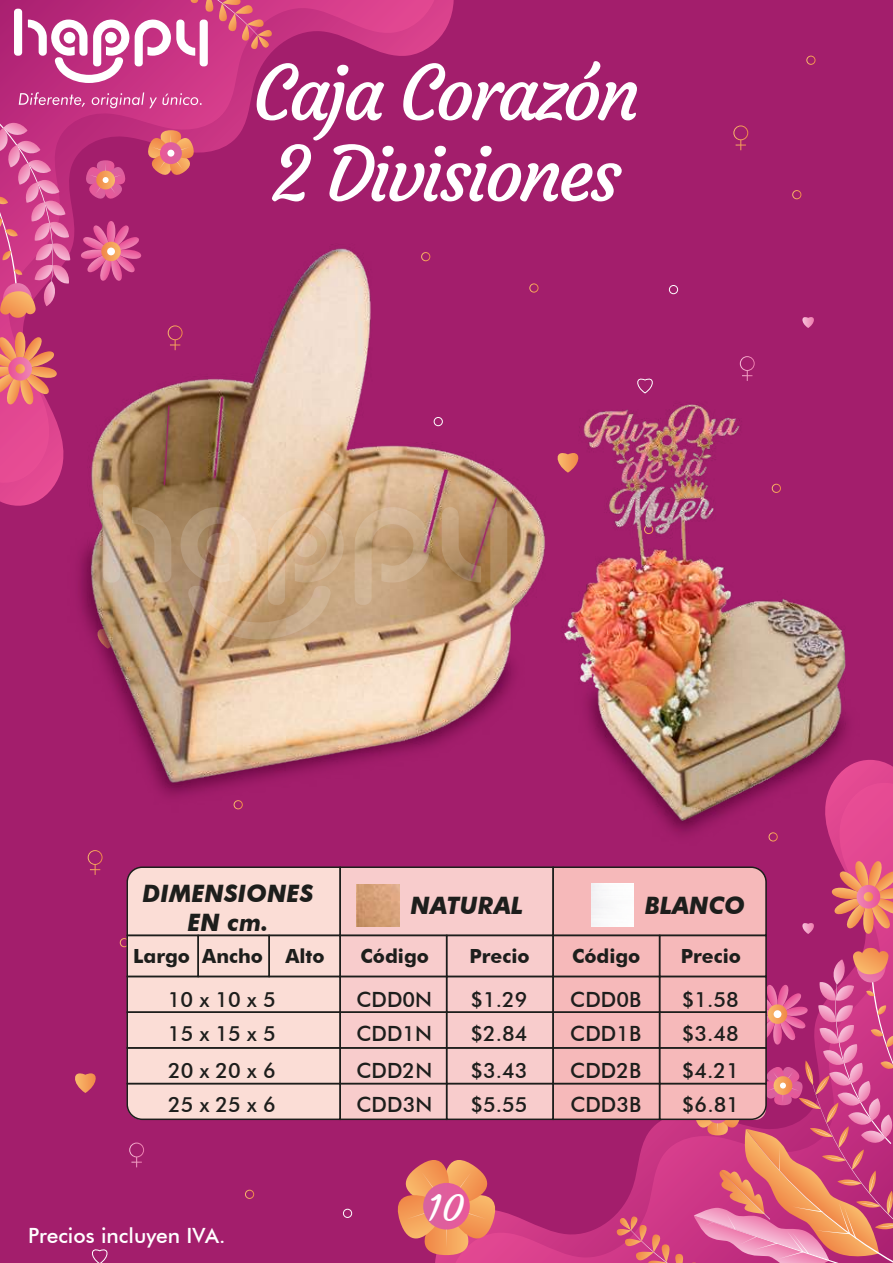
<style>
.page{position:relative;width:893px;height:1263px;background:#a31e6c}
.page>*{position:absolute;margin:0;border:0;box-sizing:border-box;transform-origin:0 0}
.t1{font:75px/81px "Courgette";letter-spacing:-.05em;color:#fff}
.t2{font:36px "Courgette";color:#fff}
.t3{font:italic 700 24px/28.8px "Futura BT";color:#1d1e1c;text-align:center}
.t4{font:500 21px "Futura BT";color:#1d1e1c}
.t5{font:500 21px "Futura BT";color:#fff}
.t6{font:700 19.5px "Futura BT";color:#1d1e1c}
</style>
<div class="page">
<svg style="left:733px;top:125px;width:15px;height:25px"></svg>
<svg style="left:740px;top:356px;width:15px;height:25px"></svg>
<div style="left:806px;top:56px;width:9px;height:9px;border:1px solid #fff;border-radius:50%"></div>
<div style="left:792px;top:190px;width:9px;height:9px;border:1px solid #fff;border-radius:50%"></div>
<div style="left:669px;top:285px;width:9px;height:9px;border:1px solid #fff;border-radius:50%"></div>
<svg style="left:802px;top:317px;width:12px;height:11px"></svg>
<svg style="left:637px;top:378px;width:16px;height:15px"></svg>
<svg style="left:88px;top:850px;width:15px;height:25px"></svg>
<svg style="left:129px;top:1142px;width:15px;height:25px"></svg>
<div style="left:120px;top:938px;width:9px;height:9px;border:1px solid #fff;border-radius:50%"></div>
<div style="left:245px;top:1190px;width:9px;height:9px;border:1px solid #fff;border-radius:50%"></div>
<div style="left:343px;top:1209px;width:9px;height:9px;border:1px solid #fff;border-radius:50%"></div>
<svg style="left:75px;top:1073px;width:21px;height:20px"></svg>
<svg style="left:92px;top:1249px;width:16px;height:14px"></svg>
<svg style="left:455px;top:923px;width:438px;height:340px"></svg>
<svg style="left:831px;top:884px;width:62px;height:50px"></svg>
<svg style="left:0;top:0;width:454px;height:506px"></svg>
<svg style="left:0;top:0;width:434px;height:483px"></svg>
<svg style="left:84px;top:160px;width:44px;height:42px"></svg>
<svg style="left:145px;top:130px;width:52px;height:49px"></svg>
<svg style="left:160px;top:142px;width:22px;height:22px"></svg>
<div style="left:167px;top:150px;width:7px;height:7px;background:#fff;border-radius:50%"></div>
<svg style="left:0;top:332px;width:57px;height:74px"></svg>
<svg style="left:0;top:122px;width:70px;height:196px;background:#d1538e"></svg>
<div style="left:14px;top:9px;width:8px;height:47px;background:#fff;border-radius:3px"></div>
<svg style="left:28px;top:0;width:245px;height:83px;background:#d05d98"></svg>
<div style="left:64px;top:32px;width:11px;height:12px;background:#fff;border-radius:50%"></div>
<div style="left:105px;top:32px;width:12px;height:12px;background:#fff;border-radius:50%"></div>
<svg style="left:19px;top:92px;width:66px;height:15px"></svg>
<svg style="left:92px;top:92px;width:110px;height:16px;background:#d35699"></svg>
<div style="left:129px;top:938px;width:209px;height:143px;background:#fbddd6"></div>
<div style="left:340px;top:867px;width:213px;height:253px;background:#f8cccc"></div>
<div style="left:555px;top:938px;width:209px;height:179px;background:#f6b9ba"></div>
<div style="left:126px;top:866px;width:213px;height:69px;background:#fbddd6"></div>
<div style="left:339px;top:866px;width:215px;height:70px;border:2px solid #1d1e1c"></div>
<div style="left:552px;top:884px;width:216px;height:53px;background:#f6b9ba"></div>
<div style="left:126px;top:935px;width:73px;height:42px;border:2px solid #1d1e1c"></div>
<div style="left:197px;top:935px;width:73px;height:42px;border:2px solid #1d1e1c"></div>
<div style="left:268px;top:935px;width:73px;height:42px;border:2px solid #1d1e1c"></div>
<div style="left:339px;top:935px;width:108px;height:42px;border:2px solid #1d1e1c"></div>
<div style="left:446px;top:935px;width:108px;height:42px;border:2px solid #1d1e1c"></div>
<div style="left:552px;top:935px;width:108px;height:42px;border:2px solid #1d1e1c"></div>
<div style="left:659px;top:935px;width:108px;height:42px;border:2px solid #1d1e1c"></div>
<div style="left:126px;top:976px;width:215px;height:37px;border:2px solid #1d1e1c"></div>
<div style="left:339px;top:976px;width:108px;height:37px;border:2px solid #1d1e1c"></div>
<div style="left:446px;top:976px;width:108px;height:37px;border:2px solid #1d1e1c"></div>
<div style="left:552px;top:976px;width:108px;height:37px;border:2px solid #1d1e1c"></div>
<div style="left:126px;top:1011px;width:215px;height:38px;border:2px solid #1d1e1c"></div>
<div style="left:339px;top:1011px;width:108px;height:38px;border:2px solid #1d1e1c"></div>
<div style="left:446px;top:1011px;width:108px;height:38px;border:2px solid #1d1e1c"></div>
<div style="left:552px;top:1011px;width:108px;height:38px;border:2px solid #1d1e1c"></div>
<div style="left:126px;top:1047px;width:215px;height:37px;border:2px solid #1d1e1c"></div>
<div style="left:339px;top:1047px;width:108px;height:37px;border:2px solid #1d1e1c"></div>
<div style="left:446px;top:1047px;width:108px;height:37px;border:2px solid #1d1e1c"></div>
<div style="left:552px;top:1047px;width:108px;height:37px;border:2px solid #1d1e1c"></div>
<svg style="left:126px;top:1082px;width:248px;height:39px;background:#e5c5c2"></svg>
<div style="left:339px;top:1083px;width:108px;height:37px;border:2px solid #1d1e1c"></div>
<div style="left:446px;top:1083px;width:108px;height:37px;border:2px solid #1d1e1c"></div>
<div style="left:552px;top:1083px;width:108px;height:37px;border:2px solid #1d1e1c"></div>
<svg style="left:616px;top:948px;width:277px;height:315px;background:#d66d8e"></svg>
<div style="left:591px;top:884px;width:43px;height:42px;background:#fafafb"></div>
<img style="left:357px;top:884px;width:42px;height:43px">
<img style="left:540px;top:760px;width:353px;height:124px">
<img style="left:62px;top:218px;width:477px;height:592px">
<img style="left:526px;top:393px;width:347px;height:439px">
<svg style="left:397px;top:1160px;width:102px;height:95px"></svg>
<div style="left:423px;top:1183px;width:47px;height:46px;background:#e05e9c;border-radius:23px"></div>
<svg style="left:103px;top:484px;width:17px;height:98px;background:#ccb398"></svg>
<svg style="left:355px;top:506px;width:77px;height:99px;background:#c8a682"></svg>
<svg style="left:132px;top:507px;width:39px;height:75px;background:#af916e"></svg>
<svg style="left:490px;top:507px;width:17px;height:98px;background:#bc9871"></svg>
<svg style="left:442px;top:507px;width:39px;height:75px;background:#b18b63"></svg>
<svg style="left:179px;top:506px;width:166px;height:133px;background:#c9a784"></svg>
<svg style="left:207px;top:533px;width:24px;height:24px"></svg>
<svg style="left:293px;top:533px;width:24px;height:24px"></svg>
<h1 class="t1" style="left:253px;top:53px;width:388px">Caja Corazón<br>2 Divisiones</h1>
<p class="t3" style="left:142px;top:879px;width:173px">DIMENSIONES<br>EN cm.</p>
<p class="t3" style="left:411px;top:891px;width:114px">NATURAL</p>
<p class="t3" style="left:645px;top:891px;width:102px">BLANCO</p>
<p class="t6" style="left:133px;top:944px;width:193px">Largo Ancho Alto</p>
<p class="t6" style="left:361px;top:944px;width:70px">Código</p>
<p class="t6" style="left:469px;top:944px;width:62px">Precio</p>
<p class="t6" style="left:572px;top:944px;width:70px">Código</p>
<p class="t6" style="left:681px;top:944px;width:62px">Precio</p>
<p class="t4" style="left:168px;top:986px;width:109px">10 x 10 x 5</p>
<p class="t4" style="left:356px;top:986px;width:77px">CDD0N</p>
<p class="t4" style="left:470px;top:986px;width:59px">$1.29</p>
<p class="t4" style="left:570px;top:986px;width:72px">CDD0B</p>
<p class="t4" style="left:682px;top:986px;width:59px">$1.58</p>
<p class="t4" style="left:168px;top:1021px;width:109px">15 x 15 x 5</p>
<p class="t4" style="left:356px;top:1021px;width:77px">CDD1N</p>
<p class="t4" style="left:470px;top:1021px;width:59px">$2.84</p>
<p class="t4" style="left:570px;top:1021px;width:72px">CDD1B</p>
<p class="t4" style="left:682px;top:1021px;width:59px">$3.48</p>
<p class="t4" style="left:168px;top:1057px;width:109px">20 x 20 x 6</p>
<p class="t4" style="left:356px;top:1057px;width:77px">CDD2N</p>
<p class="t4" style="left:470px;top:1057px;width:59px">$3.43</p>
<p class="t4" style="left:570px;top:1057px;width:72px">CDD2B</p>
<p class="t4" style="left:682px;top:1057px;width:59px">$4.21</p>
<p class="t4" style="left:168px;top:1092px;width:109px">25 x 25 x 6</p>
<p class="t4" style="left:356px;top:1092px;width:77px">CDD3N</p>
<p class="t4" style="left:470px;top:1092px;width:59px">$5.55</p>
<p class="t4" style="left:570px;top:1092px;width:72px">CDD3B</p>
<p class="t4" style="left:682px;top:1092px;width:59px">$6.81</p>
<p class="t5" style="left:28px;top:1223px;width:199px">Precios incluyen IVA.</p>
<h2 class="t2" style="left:427px;top:1185px;width:39px">10</h2>
</div>
